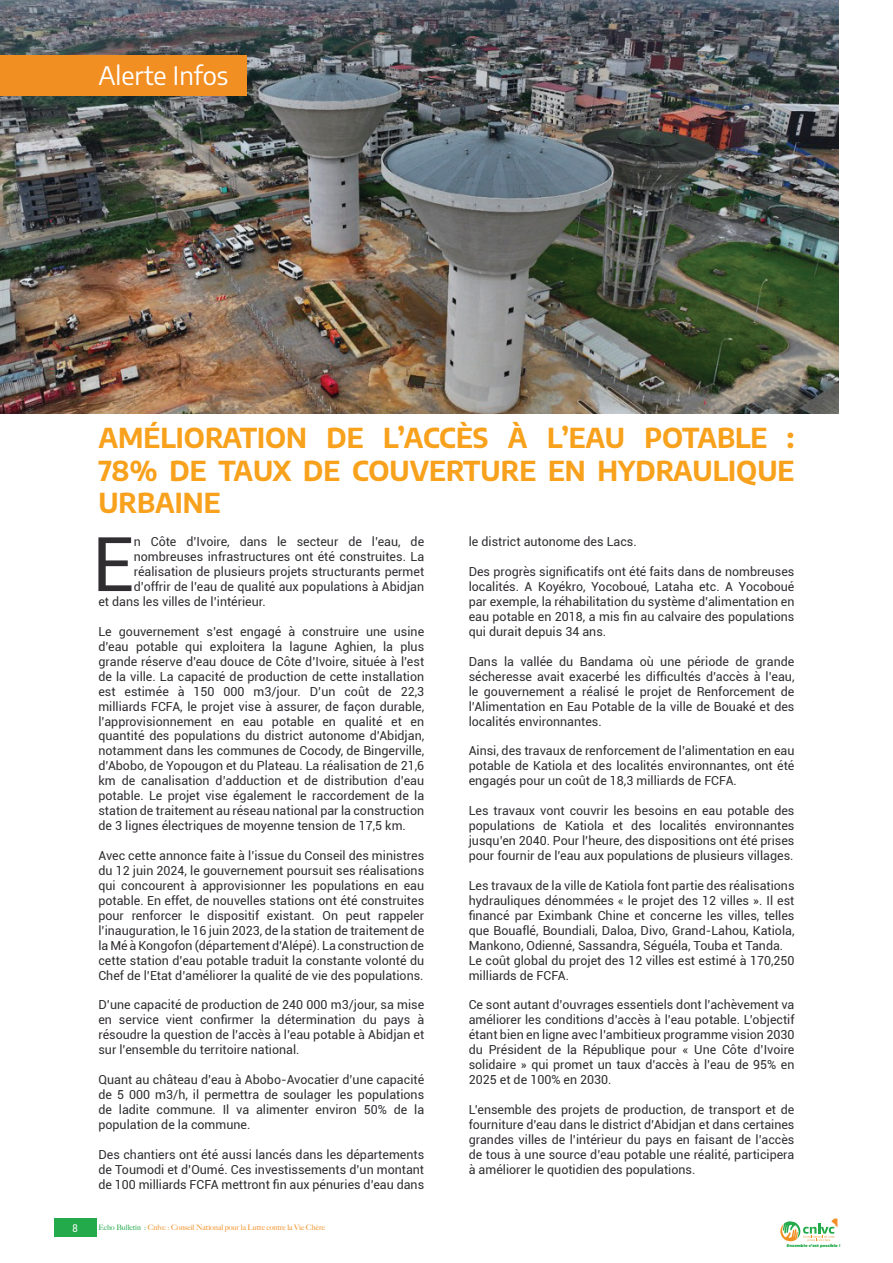
<style>
.page{position:relative;width:893px;height:1263px;background:#fff}
.page>*{position:absolute;margin:0;border:0;box-sizing:border-box;transform-origin:0 0}
.t1{font:75.45px "Roboto";color:#312e32}
.t2{font:700 27px/32.4px "Encode Sans";color:#f8a11c;text-align:justify}
.t3{font:25.5px "Encode Sans";color:#fff}
.t4{font:12.45px/15px "Roboto";color:#312e32;text-align:justify}
.t5{font:500 10.5px "Encode Sans Compressed";color:#fff}
.t6{font:500 7.5px "Big Caslon";color:#f28f23}
.t7{font:900 3.9px "Montserrat";color:#23aa4a}
.s1{color:#23aa4a}
</style>
<div class="page">
<div style="left:54px;top:1218px;width:42px;height:19px;background:#23aa4a"></div>
<svg style="left:780px;top:1218px;width:57px;height:24px"></svg>
<img style="left:0;top:0;width:839px;height:414px">
<div style="left:0;top:55px;width:247px;height:40px;background:#f28f23"></div>
<h3 class="t3" style="left:98px;top:57px;width:131px">Alerte Infos</h3>
<h2 class="t2" style="left:98px;top:420px;width:697px">AMÉLIORATION DE L’ACCÈS À L’EAU POTABLE :<br>78% DE TAUX DE COUVERTURE EN HYDRAULIQUE URBAINE</h2>
<h1 class="t1" style="left:92px;top:511px;width:43px">E</h1>
<p class="t4" style="left:134px;top:534px;width:292px">n Côte d’Ivoire, dans le secteur de l’eau, de</p>
<p class="t4" style="left:134px;top:549px;width:292px">nombreuses infrastructures ont été construites. La</p>
<p class="t4" style="left:134px;top:564px;width:292px">réalisation de plusieurs projets structurants permet</p>
<p class="t4" style="left:134px;top:579px;width:292px">d’offrir de l’eau de qualité aux populations à Abidjan</p>
<p class="t4" style="left:98px;top:594px;width:169px">et dans les villes de l’intérieur.</p>
<p class="t4" style="left:98px;top:623px;width:327px">Le gouvernement s’est engagé à construire une usine d’eau potable qui exploitera la lagune Aghien, la plus grande réserve d’eau douce de Côte d’Ivoire, située à l’est de la ville. La capacité de production de cette installation est estimée à 150 000 m3/jour. D’un coût de 22,3 milliards FCFA, le projet vise à assurer, de façon durable, l’approvisionnement en eau potable en qualité et en quantité des populations du district autonome d’Abidjan, notamment dans les communes de Cocody, de Bingerville, d’Abobo, de Yopougon et du Plateau. La réalisation de 21,6 km de canalisation d’adduction et de distribution d’eau potable. Le projet vise également le raccordement de la station de traitement au réseau national par la construction de 3 lignes électriques de moyenne tension de 17,5 km.</p>
<p class="t4" style="left:98px;top:848px;width:327px">Avec cette annonce faite à l’issue du Conseil des ministres du 12 juin 2024, le gouvernement poursuit ses réalisations qui concourent à approvisionner les populations en eau potable. En effet, de nouvelles stations ont été construites pour renforcer le dispositif existant. On peut rappeler l’inauguration, le 16 juin 2023, de la station de traitement de la Mé à Kongofon (département d’Alépé). La construction de cette station d’eau potable traduit la constante volonté du Chef de l’Etat d’améliorer la qualité de vie des populations.</p>
<p class="t4" style="left:98px;top:997px;width:327px">D’une capacité de production de 240 000 m3/jour, sa mise en service vient confirmer la détermination du pays à résoudre la question de l’accès à l’eau potable à Abidjan et sur l’ensemble du territoire national.</p>
<p class="t4" style="left:98px;top:1072px;width:327px">Quant au château d’eau à Abobo-Avocatier d’une capacité de 5 000 m3/h, il permettra de soulager les populations de ladite commune. Il va alimenter environ 50% de la population de la commune.</p>
<p class="t4" style="left:98px;top:1146px;width:327px">Des chantiers ont été aussi lancés dans les départements de Toumodi et d’Oumé. Ces investissements d’un montant de 100 milliards FCFA mettront fin aux pénuries d’eau dans</p>
<p class="t5" style="left:72px;top:1221px;width:7px">8</p>
<p class="t6" style="left:98px;top:1221px;width:228px"><span class="s1">Echo Bulletin :</span> Cnlvc : Conseil National pour la Lutte contre la Vie Chère</p>
<p class="t4" style="left:469px;top:534px;width:170px">le district autonome des Lacs.</p>
<p class="t4" style="left:469px;top:564px;width:327px">Des progrès significatifs ont été faits dans de nombreuses localités. A Koyékro, Yocoboué, Lataha etc. A Yocoboué par exemple, la réhabilitation du système d’alimentation en eau potable en 2018, a mis fin au calvaire des populations qui durait depuis 34 ans.</p>
<p class="t4" style="left:469px;top:653px;width:327px">Dans la vallée du Bandama où une période de grande sécheresse avait exacerbé les difficultés d’accès à l’eau, le gouvernement a réalisé le projet de Renforcement de l’Alimentation en Eau Potable de la ville de Bouaké et des localités environnantes.</p>
<p class="t4" style="left:469px;top:743px;width:327px">Ainsi, des travaux de renforcement de l’alimentation en eau potable de Katiola et des localités environnantes, ont été engagés pour un coût de 18,3 milliards de FCFA.</p>
<p class="t4" style="left:469px;top:803px;width:327px">Les travaux vont couvrir les besoins en eau potable des populations de Katiola et des localités environnantes jusqu’en 2040. Pour l’heure, des dispositions ont été prises pour fournir de l’eau aux populations de plusieurs villages.</p>
<p class="t4" style="left:469px;top:877px;width:327px;text-align:left">Les travaux de la ville de Katiola font partie des réalisations hydrauliques dénommées « le projet des 12 villes ». Il est financé par Eximbank Chine et concerne les villes, telles que Bouaflé, Boundiali, Daloa, Divo, Grand-Lahou, Katiola, Mankono, Odienné, Sassandra, Séguéla, Touba et Tanda.<br>Le coût global du projet des 12 villes est estimé à 170,250 milliards de FCFA.</p>
<p class="t4" style="left:469px;top:997px;width:327px">Ce sont autant d’ouvrages essentiels dont l’achèvement va améliorer les conditions d’accès à l’eau potable. L’objectif étant bien en ligne avec l’ambitieux programme vision 2030 du Président de la République pour « Une Côte d’Ivoire solidaire » qui promet un taux d’accès à l’eau de 95% en 2025 et de 100% en 2030.</p>
<p class="t4" style="left:469px;top:1101px;width:327px">L’ensemble des projets de production, de transport et de fourniture d’eau dans le district d’Abidjan et dans certaines grandes villes de l’intérieur du pays en faisant de l’accès de tous à une source d’eau potable une réalité, participera à améliorer le quotidien des populations.</p>
<p class="t7" style="left:787px;top:1243px;width:55px">Ensemble c’est possible !</p>
</div>
